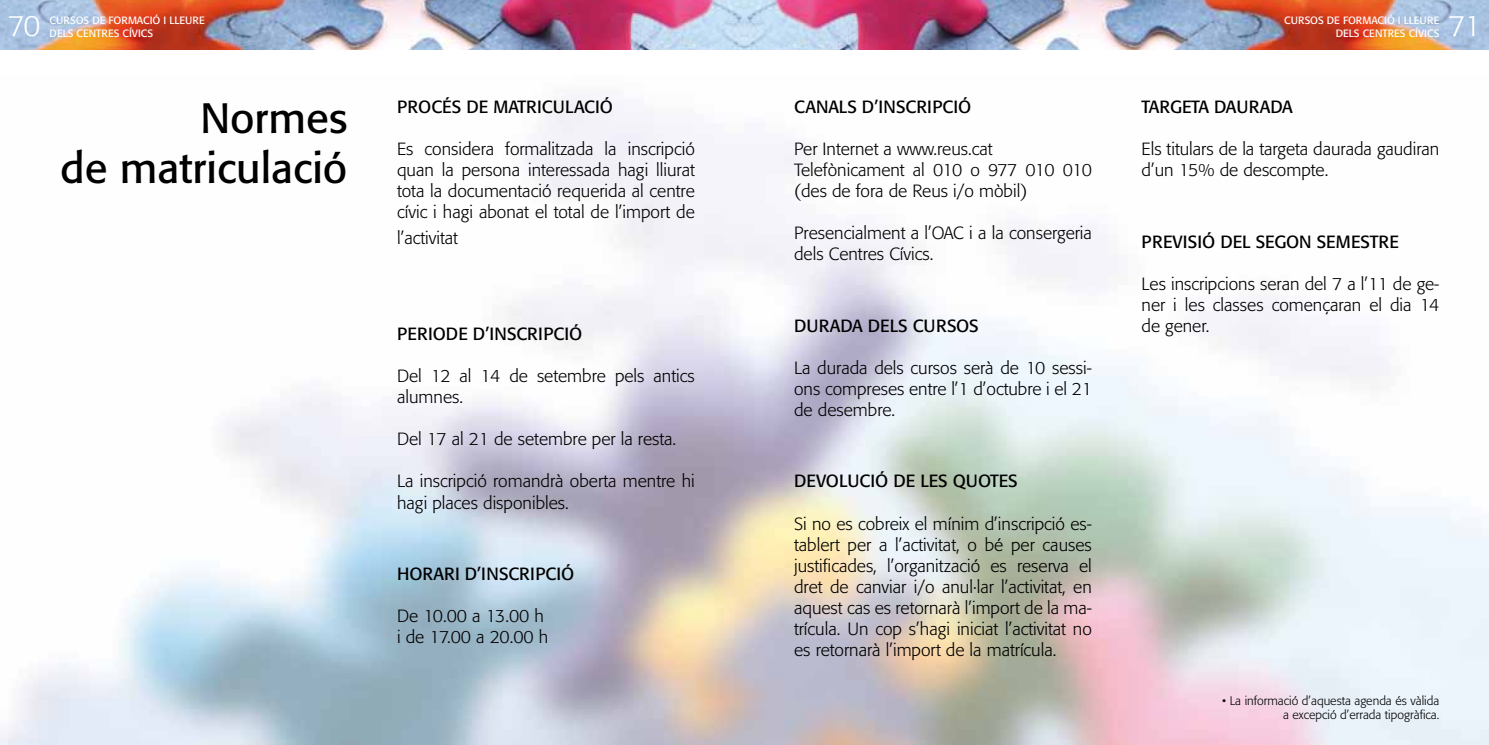
<style>
.page{position:relative;width:1489px;height:745px;background:#fff}
.page>*{position:absolute;margin:0;border:0;box-sizing:border-box;transform-origin:0 0}
.t1{font:42px/50.4px "Formata";color:#000;text-align:right}
.t2{font:300 29.22px "Formata";color:#fff}
.t3{font:300 17.5px/21px "Formata";color:#000}
.t4{font:17.5px "Formata";color:#000}
.t5{font:300 12.25px/14.7px "Formata";color:#000;text-align:right}
.t6{font:10.5px/12.6px "Formata";color:#fff;text-align:right}
</style>
<div class="page">
<img style="left:0;top:0;width:1488px;height:50px">
<p class="t6" style="left:50px;top:14px;width:157px">CURSOS DE FORMACIÓ I LLEURE</p>
<h2 class="t2" style="left:8px;top:9px;width:34px">70</h2>
<p class="t6" style="left:50px;top:27px;width:105px">DELS CENTRES CÍVICS</p>
<h1 class="t1" style="left:60px;top:92px;width:288px">Normes<br>de matriculació</h1>
<p class="t4" style="left:794px;top:96px;width:179px">CANALS D’INSCRIPCIÓ</p>
<p class="t4" style="left:397px;top:96px;width:217px">PROCÉS DE MATRICULACIÓ</p>
<p class="t3" style="left:397px;top:139px;width:299px;text-align:justify">Es considera formalitzada la inscripció quan la persona interessada hagi lliurat tota la documentació requerida al centre cívic i hagi abonat el total de l’import de</p>
<p class="t3" style="left:397px;top:227px;width:62px">l’activitat</p>
<p class="t3" style="left:794px;top:139px;width:299px">Per Internet a www.reus.cat<br>Telefònicament al 010 o 977 010 010 (des de fora de Reus i/o mòbil)</p>
<p class="t3" style="left:794px;top:223px;width:299px">Presencialment a l’OAC i a la consergeria dels Centres Cívics.</p>
<p class="t4" style="left:397px;top:323px;width:187px">PERIODE D’INSCRIPCIÓ</p>
<p class="t3" style="left:397px;top:365px;width:299px">Del 12 al 14 de setembre pels antics alumnes.</p>
<p class="t3" style="left:397px;top:428px;width:281px">Del 17 al 21 de setembre per la resta.</p>
<p class="t3" style="left:397px;top:470px;width:299px">La inscripció romandrà oberta mentre hi hagi places disponibles.</p>
<p class="t4" style="left:397px;top:562px;width:179px">HORARI D’INSCRIPCIÓ</p>
<p class="t3" style="left:397px;top:605px;width:153px">De 10.00 a 13.00 h i de 17.00 a 20.00 h</p>
<p class="t4" style="left:794px;top:315px;width:186px">DURADA DELS CURSOS</p>
<p class="t3" style="left:794px;top:357px;width:299px;text-align:justify">La durada dels cursos serà de 10 sessi&shy;ons compreses entre l’1 d’octubre i el 21 de desembre.</p>
<p class="t4" style="left:794px;top:470px;width:225px">DEVOLUCIÓ DE LES QUOTES</p>
<p class="t3" style="left:794px;top:512px;width:299px;text-align:justify">Si no es cobreix el mínim d’inscripció es&shy;tablert per a l’activitat, o bé per causes justificades, l’organització es reserva el dret de canviar i/o anul·lar l’activitat, en aquest cas es retornarà l’import de la ma&shy;trícula. Un cop s’hagi iniciat l’activitat no es retornarà l’import de la matrícula.</p>
<p class="t6" style="left:1283px;top:14px;width:157px">CURSOS DE FORMACIÓ I LLEURE<br>DELS CENTRES CÍVICS</p>
<h2 class="t2" style="left:1448px;top:9px;width:34px">71</h2>
<p class="t4" style="left:1141px;top:96px;width:153px">TARGETA DAURADA</p>
<p class="t3" style="left:1141px;top:139px;width:299px">Els titulars de la targeta daurada gaudiran d’un 15% de descompte.</p>
<p class="t4" style="left:1141px;top:231px;width:259px">PREVISIÓ DEL SEGON SEMESTRE</p>
<p class="t3" style="left:1141px;top:273px;width:299px;text-align:justify">Les inscripcions seran del 7 a l’11 de ge&shy;ner i les classes començaran el dia 14 de gener.</p>
<p class="t5" style="left:1221px;top:692px;width:219px">• La informació d’aquesta agenda és vàlida a excepció d’errada tipogràfica.</p>
</div>
